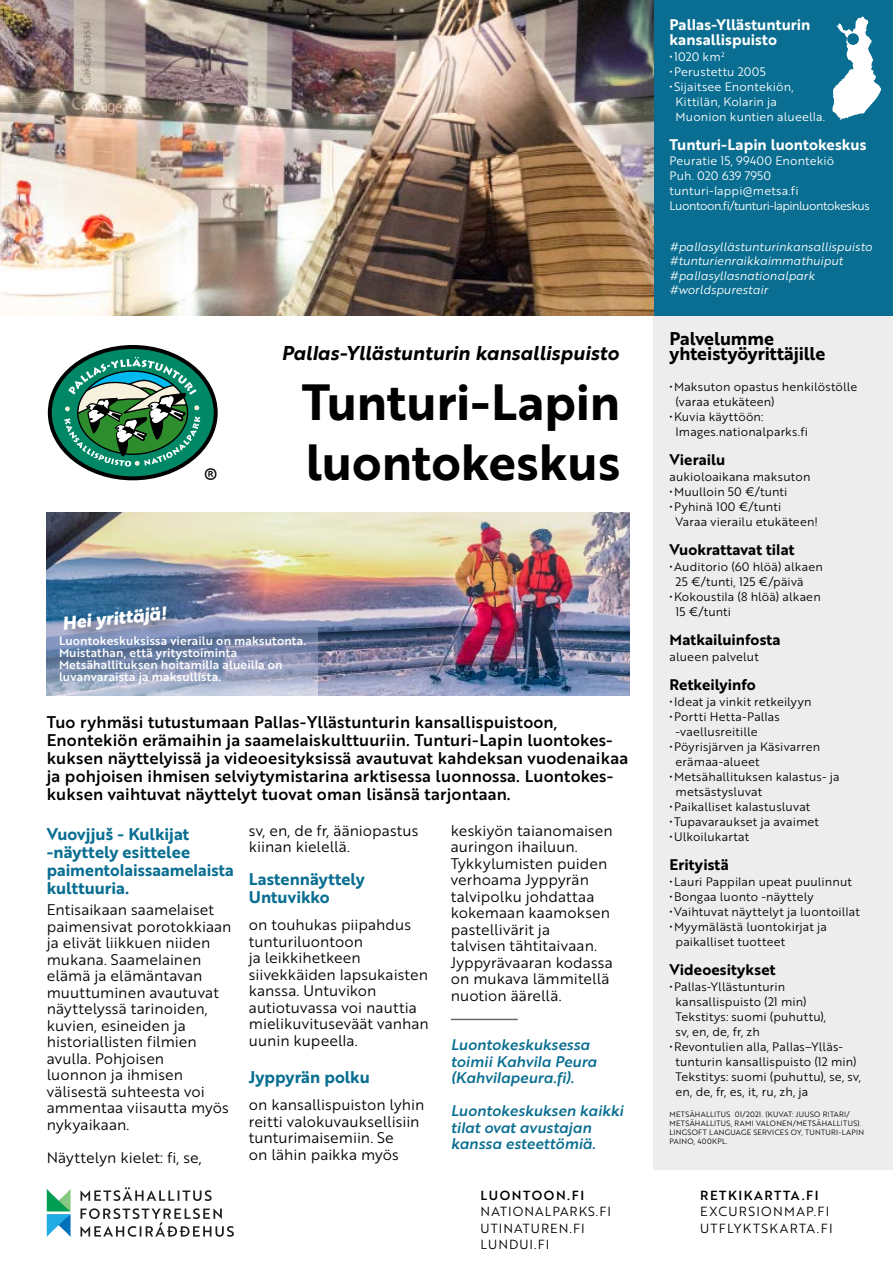
<style>
.page{position:relative;width:893px;height:1263px;background:#fff}
.page>*{position:absolute;margin:0;border:0;box-sizing:border-box;transform-origin:0 0}
.t1{font:49.5px/60px "Brother 1816 Bold";color:#000}
.t2{font:21.9px "PT Sans";color:#000}
.t3{font:19.5px "Brother 1816 Bold Italic";letter-spacing:.005em;color:#000}
.t4{font:18px/15px "Brother 1816 Bold";letter-spacing:-.005em;color:#000}
.t5{font:18px "Brother 1816 Extra Bold Italic";color:#fff}
.t6{font:16.5px/18px "Brother 1816 Medium";letter-spacing:.01em;color:#000}
.t7{font:16.5px/18px "Brother 1816 Bold";color:#096e91}
.t8{font:15px/16.5px "Brother 1816 Book";letter-spacing:.005em;color:#000}
.t9{font:15px/16.5px "Brother 1816 Medium Italic";color:#096e91}
.t10{font:15px "Brother 1816 Bold";letter-spacing:.005em;color:#000}
.t11{font:15px/15px "Brother 1816 Bold";letter-spacing:.005em;color:#fff}
.t12{font:12.9px/16.2px "Brother 1816 Book";letter-spacing:.08em;color:#000}
.t13{font:12.9px/16.2px "Brother 1816 Book";letter-spacing:.1em;color:#000}
.t14{font:12.9px "Brother 1816 Medium";letter-spacing:.12em;color:#000}
.t15{font:12px/15px "Brother 1816 Book";letter-spacing:.015em;color:#000}
.t16{font:12px/15px "Brother 1816 Book";letter-spacing:.01em;color:#fff}
.t17{font:12px/12px "Brother 1816 Medium";letter-spacing:.015em;color:#fff}
.t18{font:12px/14.4px "Brother 1816 Book Italic";color:#fff}
.t19{font:7.5px/9px "Brother 1816 Book";letter-spacing:.04em;color:#000}
</style>
<div class="page">
<div style="left:653px;top:315px;width:240px;height:854px;background:#ededed"></div>
<div style="left:649px;top:0;width:244px;height:315px;background:#096e91"></div>
<img style="left:0;top:0;width:653px;height:315px">
<svg style="left:832px;top:17px;width:49px;height:103px"></svg>
<div style="left:847px;top:33px;width:12px;height:12px;background:#096e91;border-radius:50%"></div>
<img style="left:47px;top:513px;width:582px;height:182px">
<svg style="left:47px;top:1187px;width:187px;height:50px"></svg>
<svg style="left:50px;top:347px;width:166px;height:131px;background:#007356"></svg>
<div style="left:48px;top:345px;width:170px;height:135px;border:4px solid #000;border-radius:50%"></div>
<svg style="left:64px;top:357px;width:136px;height:110px;background:#458f72"></svg>
<hr style="left:451px;top:1019px;width:67px;height:1px;background:#686868">
<svg style="left:47px;top:621px;width:271px;height:74px;background:#8a98b8"></svg>
<div style="left:64px;top:602px;width:118px;height:41px;background:#000;opacity:.36"></div>
<h2 class="t2" style="left:203px;top:462px;width:17px">®</h2>
<h3 class="t5" style="left:61px;top:610px;width:106px;rotate:-6deg">Hei yrittäjä!</h3>
<h3 class="t3" style="left:281px;top:338px;width:339px">Pallas-Yllästunturin kansallispuisto</h3>
<h1 class="t1" style="left:302px;top:370px;width:320px">Tunturi-Lapin luontokeskus</h1>
<p class="t17" style="left:59px;top:634px;width:249px">Luontokeskuksissa vierailu on maksutonta.<br>Muistathan, että yritystoiminta Metsähallituksen hoitamilla alueilla on luvanvaraista ja maksullista.</p>
<p class="t6" style="left:47px;top:712px;width:583px">Tuo ryhmäsi tutustumaan Pallas-Yllästunturin kansallispuistoon, Enontekiön erämaihin ja saamelaiskulttuuriin. Tunturi-Lapin luontokes&shy;kuksen näyttelyissä ja videoesityksissä avautuvat kahdeksan vuodenaikaa ja pohjoisen ihmisen selviytymistarina arktisessa luonnossa. Luontokes&shy;kuksen vaihtuvat näyttelyt tuovat oman lisänsä tarjontaan.</p>
<h3 class="t7" style="left:47px;top:824px;width:189px">Vuovjjuš - Kulkijat -näyttely esittelee paimentolaissaamelaista kulttuuria.</h3>
<p class="t8" style="left:47px;top:901px;width:186px">Entisaikaan saamelaiset paimensivat porotokkiaan ja elivät liikkuen niiden mukana. Saamelainen elämä ja elämäntavan muuttuminen avautuvat näyttelyssä tarinoiden, kuvien, esineiden ja historiallisten filmien avulla. Pohjoisen<br>luonnon ja ihmisen välisestä suhteesta voi ammentaa viisautta myös nykyaikaan.</p>
<p class="t8" style="left:47px;top:1148px;width:157px">Näyttelyn kielet: fi, se,</p>
<p class="t8" style="left:249px;top:822px;width:171px">sv, en, de fr, ääniopastus kiinan kielellä.</p>
<h3 class="t7" style="left:249px;top:869px;width:117px">Lastennäyttely<br>Untuvikko</h3>
<p class="t8" style="left:249px;top:916px;width:181px">on touhukas piipahdus tunturiluontoon<br>ja leikkihetkeen siivekkäiden lapsukaisten kanssa. Untuvikon autiotuvassa voi nauttia mielikuvituseväät vanhan uunin kupeella.</p>
<h3 class="t7" style="left:249px;top:1067px;width:123px">Jyppyrän polku</h3>
<p class="t8" style="left:249px;top:1096px;width:177px">on kansallispuiston lyhin reitti valokuvauksellisiin tunturimaisemiin. Se<br>on lähin paikka myös</p>
<p class="t8" style="left:451px;top:822px;width:163px">keskiyön taianomaisen auringon ihailuun.<br>Tykkylumisten puiden verhoama Jyppyrän talvipolku johdattaa kokemaan kaamoksen pastellivärit ja<br>talvisen tähtitaivaan.<br>Jyppyrävaaran kodassa on mukava lämmitellä nuotion äärellä.</p>
<p class="t9" style="left:451px;top:1036px;width:147px">Luontokeskuksessa toimii Kahvila Peura (Kahvilapeura.fi).</p>
<p class="t9" style="left:451px;top:1102px;width:174px">Luontokeskuksen kaikki tilat ovat avustajan kanssa esteettömiä.</p>
<p class="t14" style="left:481px;top:1186px;width:105px">LUONTOON.FI</p>
<p class="t12" style="left:481px;top:1203px;width:132px">NATIONALPARKS.FI<br>UTINATUREN.FI<br>LUNDUI.FI</p>
<p class="t11" style="left:670px;top:17px;width:142px">Pallas-Yllästunturin kansallispuisto</p>
<p class="t16" style="left:670px;top:48px;width:57px">•1020 km<sup>2</sup></p>
<p class="t16" style="left:670px;top:63px;width:98px">•Perustettu 2005</p>
<p class="t16" style="left:676px;top:78px;width:151px;text-indent:-6px">•Sijaitsee Enontekiön,<br>Kittilän, Kolarin ja<br>Muonion kuntien alueella.</p>
<p class="t11" style="left:670px;top:137px;width:199px">Tunturi-Lapin luontokeskus</p>
<p class="t16" style="left:670px;top:153px;width:202px">Peuratie 15, 99400 Enontekiö<br>Puh. 020 639 7950 tunturi-lappi@metsa.fi<br>Luontoon.fi/tunturi-lapinluontokeskus</p>
<p class="t18" style="left:670px;top:239px;width:204px">#pallasyllästunturinkansallispuisto #tunturienraikkaimmathuiput #pallasyllasnationalpark #worldspurestair</p>
<h3 class="t4" style="left:669px;top:330px;width:157px">Palvelumme yhteistyöyrittäjille</h3>
<p class="t15" style="left:675px;top:378px;width:183px;text-indent:-6px">•Maksuton opastus henkilöstölle (varaa etukäteen)</p>
<p class="t15" style="left:675px;top:408px;width:134px;text-indent:-6px">•Kuvia käyttöön:<br>Images.nationalparks.fi</p>
<p class="t10" style="left:669px;top:448px;width:57px">Vierailu</p>
<p class="t15" style="left:669px;top:468px;width:142px">aukioloaikana maksuton</p>
<p class="t15" style="left:669px;top:483px;width:120px">•Muulloin 50 €/tunti</p>
<p class="t15" style="left:675px;top:498px;width:144px;text-indent:-6px">•Pyhinä 100 €/tunti<br>Varaa vierailu etukäteen!</p>
<p class="t10" style="left:669px;top:538px;width:127px">Vuokrattavat tilat</p>
<p class="t15" style="left:675px;top:558px;width:149px;text-indent:-6px">•Auditorio (60 hlöä) alkaen<br>25 €/tunti, 125 €/päivä</p>
<p class="t15" style="left:675px;top:588px;width:147px;text-indent:-6px">•Kokoustila (8 hlöä) alkaen<br>15 €/tunti</p>
<p class="t10" style="left:669px;top:628px;width:113px">Matkailuinfosta</p>
<p class="t15" style="left:669px;top:648px;width:91px">alueen palvelut</p>
<p class="t10" style="left:669px;top:673px;width:88px">Retkeilyinfo</p>
<p class="t15" style="left:669px;top:693px;width:144px">•Ideat ja vinkit retkeilyyn</p>
<p class="t15" style="left:675px;top:708px;width:106px;text-indent:-6px">•Portti Hetta-Pallas -vaellusreitille</p>
<p class="t15" style="left:675px;top:738px;width:146px;text-indent:-6px">•Pöyrisjärven ja Käsivarren erämaa-alueet</p>
<p class="t15" style="left:675px;top:768px;width:166px;text-indent:-6px">•Metsähallituksen kalastus- ja metsästysluvat</p>
<p class="t15" style="left:669px;top:798px;width:142px">•Paikalliset kalastusluvat</p>
<p class="t15" style="left:669px;top:813px;width:151px">•Tupavaraukset ja avaimet</p>
<p class="t15" style="left:669px;top:828px;width:81px">•Ulkoilukartat</p>
<p class="t10" style="left:669px;top:853px;width:61px">Erityistä</p>
<p class="t15" style="left:669px;top:873px;width:184px">•Lauri Pappilan upeat puulinnut</p>
<p class="t15" style="left:669px;top:888px;width:146px">•Bongaa luonto -näyttely</p>
<p class="t15" style="left:669px;top:903px;width:192px">•Vaihtuvat näyttelyt ja luontoillat</p>
<p class="t15" style="left:675px;top:918px;width:153px;text-indent:-6px">•Myymälästä luontokirjat ja paikalliset tuotteet</p>
<p class="t10" style="left:669px;top:958px;width:108px">Videoesitykset</p>
<p class="t15" style="left:675px;top:978px;width:152px;text-indent:-6px">•Pallas-Yllästunturin kansallispuisto (21 min)<br>Tekstitys: suomi (puhuttu), sv, en, de, fr, zh</p>
<p class="t15" style="left:675px;top:1038px;width:187px;text-indent:-6px">•Revontulien alla, Pallas–Ylläs&shy;tunturin kansallispuisto (12 min)<br>Tekstitys: suomi (puhuttu), se, sv, en, de, fr, es, it, ru, zh, ja</p>
<p class="t19" style="left:670px;top:1110px;width:196px">METSÄHALLITUS 01/2021. (KUVAT: JUUSO RITARI/ METSÄHALLITUS, RAMI VALONEN/METSÄHALLITUS).<br>LINGSOFT LANGUAGE SERVICES OY, TUNTURI-LAPIN PAINO, 400KPL.</p>
<p class="t14" style="left:700px;top:1186px;width:120px">RETKIKARTTA.FI</p>
<p class="t13" style="left:700px;top:1203px;width:134px">EXCURSIONMAP.FI<br>UTFLYKTSKARTA.FI</p>
</div>
